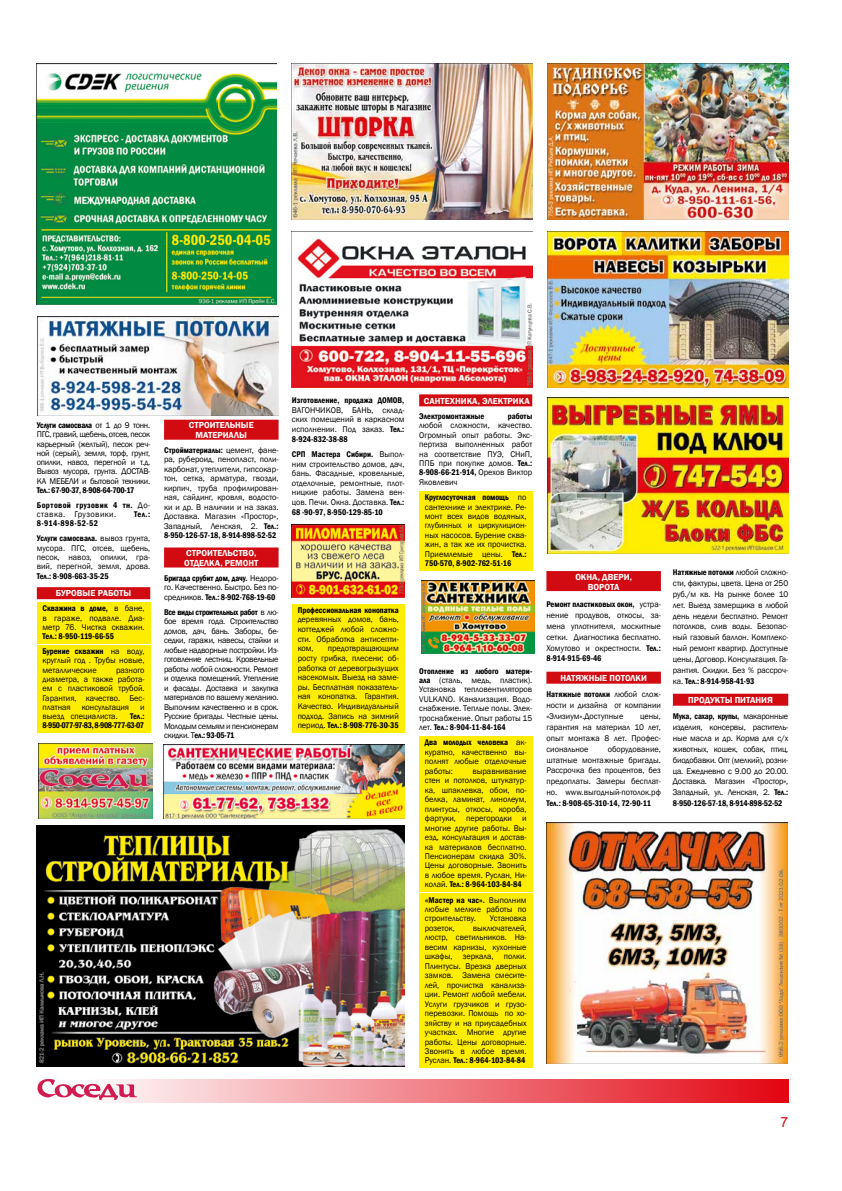
<style>
.page{position:relative;width:842px;height:1191px;background:#fff}
.page>*{position:absolute;margin:0;border:0;box-sizing:border-box;transform-origin:0 0}
.t1{font:14px "Arial";color:#e30613}
.t2{font:600 9px/9.5px "Franklin Gothic";color:#fff;text-align:center}
.t3{font:8.5px/9.5px "Franklin Gothic";color:#000;text-align:justify}
.t4{font:600 condensed 8.5px/14.9px "Franklin Gothic";color:#000}
.t5{font:600 condensed 8.5px/14.9px "Franklin Gothic";letter-spacing:.05em;color:#000}
.t6{font:600 condensed 8.5px/9.3px "Franklin Gothic";letter-spacing:-.05em;color:#000;text-align:right}
.t7{font:8.5px "Franklin Gothic";letter-spacing:.05em;color:#000}
.s1{font-weight:600;font-stretch:condensed}
.s2{font-weight:400;font-stretch:normal}
</style>
<div class="page">
<div style="left:33px;top:1078px;width:755px;height:24px;background:linear-gradient(to right,#fff,#e30613)"></div>
<svg style="left:37px;top:1078px;width:101px;height:22px"></svg>
<div style="left:292px;top:604px;width:112px;height:129px;background:#ffed00"></div>
<div style="left:419px;top:394px;width:113px;height:12px;background:#d20a11"></div>
<div style="left:419px;top:491px;width:113px;height:80px;background:#ffed00"></div>
<div style="left:419px;top:736px;width:113px;height:156px;background:#ffed00"></div>
<div style="left:419px;top:893px;width:113px;height:175px;background:#ffed00"></div>
<div style="left:546px;top:571px;width:115px;height:20px;background:#d20a11"></div>
<div style="left:546px;top:671px;width:115px;height:12px;background:#d20a11"></div>
<div style="left:673px;top:693px;width:115px;height:12px;background:#d20a11"></div>
<img style="left:36px;top:825px;width:368px;height:241px">
<div style="left:37px;top:587px;width:113px;height:12px;background:#d20a11"></div>
<div style="left:37px;top:602px;width:113px;height:41px;background:#ffed00"></div>
<div style="left:37px;top:645px;width:113px;height:88px;background:#ffed00"></div>
<div style="left:164px;top:420px;width:115px;height:20px;background:#d20a11"></div>
<div style="left:164px;top:547px;width:115px;height:20px;background:#d20a11"></div>
<img style="left:547px;top:231px;width:241px;height:156px">
<img style="left:292px;top:231px;width:241px;height:156px">
<img style="left:38px;top:316px;width:241px;height:100px">
<img style="left:36px;top:64px;width:241px;height:241px">
<img style="left:291px;top:64px;width:241px;height:156px">
<img style="left:163px;top:745px;width:241px;height:73px">
<img style="left:547px;top:64px;width:241px;height:156px">
<img style="left:547px;top:397px;width:241px;height:156px">
<img style="left:291px;top:524px;width:113px;height:73px">
<img style="left:421px;top:581px;width:113px;height:73px">
<img style="left:546px;top:822px;width:241px;height:241px">
<img style="left:39px;top:743px;width:113px;height:75px">
<p class="t3" style="left:37px;top:421px;width:115px"><span class="s1">Услуги самосвала</span> от 1 до 9 тонн.<br>ПГС, гравий, щебень, отсев, песок карьерный (желтый), песок реч&shy;ной (серый), земля, торф, грунт, опилки, навоз, перегной и т.д.<br>Вывоз мусора, грунта. ДОСТАВ-КА МЕБЕЛИ и бытовой техники.</p>
<p class="t5" style="left:37px;top:482px;width:115px">Тел.: 67-90-37, 8-908-64-700-17<br>Бортовой грузовик 4 тн. <span class="s2">До-</span></p>
<p class="t7" style="left:37px;top:509px;width:81px">ставка. Грузовики.</p>
<p class="t4" style="left:134px;top:507px;width:18px">Тел.:</p>
<p class="t4" style="left:37px;top:516px;width:115px">8-914-898-52-52<br>Услуги самосвала. <span class="s2">вывоз грунта,</span></p>
<p class="t3" style="left:37px;top:543px;width:115px">мусора. ПГС, отсев, щебень, песок, навоз, опилки, гра&shy;вий, перегной, земля, дрова.</p>
<p class="t4" style="left:37px;top:568px;width:73px">Тел.: 8-908-663-35-25</p>
<p class="t2" style="left:56px;top:588px;width:77px">БУРОВЫЕ РАБОТЫ</p>
<p class="t3" style="left:43px;top:604px;width:104px"><span class="s1">Скважина в доме,</span> в бане, в гараже, подвале. Диа&shy;метр 76. Чистка скважин.</p>
<p class="t4" style="left:43px;top:629px;width:104px">Тел.: 8-950-119-66-55<br>Бурение скважин <span class="s2">на воду,</span></p>
<p class="t3" style="left:43px;top:656px;width:104px">круглый год . Трубы новые, металлические</p>
<p class="t3" style="left:43px;top:665px;width:104px;text-indent:74px">разного диаметра, а также работа&shy;ем с пластиковой трубой.<br>Гарантия, качество. Бес&shy;платная</p>
<p class="t3" style="left:82px;top:702px;width:49px">консультация</p>
<p class="t3" style="left:140px;top:702px;width:6px">и</p>
<p class="t3" style="left:43px;top:711px;width:77px">выезд специалиста.</p>
<p class="t6" style="left:43px;top:711px;width:104px">Тел.:<br>8-950-077-97-83, 8-908-777-63-07</p>
<p class="t2" style="left:189px;top:421px;width:66px">СТРОИТЕЛЬНЫЕ<br>МАТЕРИАЛЫ</p>
<p class="t3" style="left:164px;top:445px;width:116px"><span class="s1">Стройматериалы:</span> цемент, фане&shy;ра, рубероид, пенопласт, поли&shy;карбонат, утеплители, гипсокар&shy;тон, сетка, арматура, гвозди, кирпич, труба профилирован&shy;ная, сайдинг, кровля, водосто&shy;ки и др. В наличии и на заказ.<br>Доставка. Магазин «Простор», Западный, Ленская, 2. <span class="s1">Тел.:<br>8-950-126-57-18, 8-914-898-52-52</span></p>
<p class="t2" style="left:184px;top:548px;width:76px;text-align:left">СТРОИТЕЛЬСТВО,<br>ОТДЕЛКА, РЕМОНТ</p>
<p class="t3" style="left:164px;top:573px;width:116px"><span class="s1">Бригада срубит дом, дачу.</span> Недоро&shy;го. Качественно. Быстро. Без по&shy;средников. <span class="s1">Тел.: 8-902-768-19-60</span></p>
<p class="t3" style="left:164px;top:607px;width:116px"><span class="s1">Все виды строительных работ</span> в лю&shy;бое время года. Строительство домов, дач, бань. Заборы, бе&shy;седки, гаражи, навесы, стайки и любые надворные постройки. Из&shy;готовление лестниц. Кровельные работы любой сложности. Ремонт и отделка помещений. Утепление и фасады. Доставка и закупка материалов по вашему желанию.<br>Выполним качественно и в срок.<br>Русские бригады. Честные цены.<br>Молодым семьям и пенсионерам скидки. Т<span class="s1">ел.: 93-05-71</span></p>
<p class="t4" style="left:292px;top:393px;width:114px">Изготовление, продажа ДОМОВ,</p>
<p class="t3" style="left:292px;top:405px;width:114px">ВАГОНЧИКОВ, БАНЬ, склад&shy;ских помещений в каркасном исполнении. Под заказ. <span class="s1">Тел.:<br>8-924-832-38-88</span></p>
<p class="t3" style="left:292px;top:449px;width:114px"><span class="s1">СРП Мастера Сибири.</span> Выпол&shy;ним строительство домов, дач, бань. Фасадные, кровельные, отделочные, ремонтные, плот&shy;ницкие работы. Замена вен&shy;цов. Печи. Окна. Доставка. <span class="s1">Тел.:<br>68 -90-97, 8-950-129-85-10</span></p>
<p class="t4" style="left:298px;top:602px;width:103px">Профессиональная конопатка</p>
<p class="t3" style="left:298px;top:615px;width:103px">деревянных домов, бань, коттеджей любой сложно&shy;сти. Обработка антисепти&shy;ком,</p>
<p class="t3" style="left:298px;top:644px;width:103px;text-indent:30px">предотвращающим росту грибка, плесени; об&shy;работка от деревогрызущих насекомых. Выезд на заме&shy;ры. Бесплатная показатель&shy;ная конопатка. Гарантия.<br>Качество. Индивидуальный подход. Запись на зимний период. <span class="s1">Тел.: 8-908-776-30-35</span></p>
<p class="t2" style="left:424px;top:396px;width:107px">САНТЕХНИКА, ЭЛЕКТРИКА</p>
<p class="t4" style="left:419px;top:408px;width:67px">Электромонтажные</p>
<p class="t4" style="left:508px;top:408px;width:26px">работы</p>
<p class="t3" style="left:419px;top:421px;width:115px">любой сложности, качество.<br>Огромный опыт работы. Экс&shy;пертиза выполненных работ на соответствие ПУЭ, СНиП, ППБ при покупке домов. <span class="s1">Тел.:<br>8-908-66-21-914,</span> Орехов Виктор Яковлевич</p>
<p class="t3" style="left:425px;top:492px;width:103px"><span class="s1">Круглосуточная помощь</span> по сантехнике и электрике. Ре&shy;монт всех видов водяных, глубинных и циркулицион&shy;ных насосов. Бурение сква&shy;жин, а так же их прочистка.<br>Приемлемые цены. <span class="s1">Тел.:<br>750-570, 8-902-762-51-16</span></p>
<p class="t3" style="left:419px;top:666px;width:115px"><span class="s1">Отопление из любого матери&shy;ала</span> (сталь, медь, пластик).<br>Установка тепловентиляторов VULKANO. Канализация. Водо&shy;снабжение. Теплые полы. Элек&shy;троснабжение. Опыт работы 15 лет. <span class="s1">Тел.: 8-904-11-84-164</span></p>
<p class="t3" style="left:425px;top:738px;width:103px"><span class="s1">Два молодых человека</span> ак&shy;куратно, качественно вы&shy;полнят любые отделочные работы:</p>
<p class="t3" style="left:425px;top:766px;width:103px;text-indent:48px">выравнивание стен и потолков, штукатур&shy;ка, шпаклевка, обои, по&shy;белка, ламинат, линолеум, плинтусы, откосы, короба, фартуки, перегородки и многие другие работы. Вы&shy;езд, консультация и достав&shy;ка материалов бесплатно.<br>Пенсионерам скидка 30%.<br>Цены договорные. Звонить в любое время. Руслан, Ни&shy;колай. <span class="s1">Тел.: 8-964-103-84-84</span></p>
<p class="t3" style="left:425px;top:895px;width:103px"><span class="s1">«Мастер на час».</span> Выполним любые мелкие работы по строительству.</p>
<p class="t3" style="left:490px;top:914px;width:38px">Установка</p>
<p class="t3" style="left:425px;top:923px;width:103px;text-indent:48px">выключателей, люстр, светильников. На&shy;весим карнизы, кухонные шкафы, зеркала, полки.<br>Плинтусы. Врезка дверных замков. Замена смесите&shy;лей, прочистка канализа&shy;ции. Ремонт любой мебели.<br>Услуги грузчиков и грузо&shy;перевозки. Помощь по хо&shy;зяйству и на приусадебных участках. Многие другие работы. Цены договорные.<br>Звонить в любое время.<br>Руслан. <span class="s1">Тел.: 8-964-103-84-84</span></p>
<p class="t3" style="left:425px;top:923px;width:31px">розеток,</p>
<p class="t2" style="left:575px;top:572px;width:58px;line-height:9.9px">ОКНА, ДВЕРИ,<br>ВОРОТА</p>
<p class="t3" style="left:546px;top:599px;width:116px;line-height:10.9px"><span class="s1">Ремонт пластиковых окон,</span> устра&shy;нение продувов, откосы, за&shy;мена уплотнителя, москитные сетки. Диагностика бесплатно.<br>Хомутово и окрестности. <span class="s1">Тел.:<br>8-914-915-69-46</span></p>
<p class="t2" style="left:560px;top:673px;width:88px">НАТЯЖНЫЕ ПОТОЛКИ</p>
<p class="t3" style="left:546px;top:689px;width:116px;line-height:10.9px"><span class="s1">Натяжные потолки</span> любой слож&shy;ности и дизайна от компании «Элизиум».Доступные</p>
<p class="t3" style="left:546px;top:711px;width:116px;line-height:10.9px;text-indent:94px">цены, гарантия на материал 10 лет, опыт монтажа 8 лет. Профес&shy;сиональное</p>
<p class="t3" style="left:546px;top:743px;width:116px;line-height:10.9px;text-indent:61px">оборудование, штатные монтажные бригады.<br>Рассрочка без процентов, без предоплаты. Замеры бесплат&shy;но. www.выгодный-потолок.рф</p>
<p class="t4" style="left:546px;top:795px;width:106px">Тел.: 8-908-65-310-14, 72-90-11</p>
<p class="t3" style="left:673px;top:567px;width:117px;line-height:10.8px"><span class="s1">Натяжные потолки</span> любой сложно&shy;сти, фактуры, цвета. Цена от 250 руб./м кв. На рынке более 10 лет. Выезд замерщика в любой день недели бесплатно. Ремонт потолков, слив воды. Безопас&shy;ный газовый баллон. Комплекс&shy;ный ремонт квартир. Доступные цены, Договор. Консультация. Га&shy;рантия. Скидки. Без % рассроч&shy;ка. <span class="s1">Тел.: 8-914-958-41-93</span></p>
<p class="t2" style="left:688px;top:695px;width:86px">ПРОДУКТЫ ПИТАНИЯ</p>
<p class="t3" style="left:673px;top:711px;width:117px;line-height:10.8px"><span class="s1">Мука, сахар, крупы,</span> макаронные изделия, консервы, раститель&shy;ные масла и др. Корма для с/х животных, кошек, собак, птиц, биодобавки. Опт (мелкий), розни&shy;ца. Ежедневно с 9.00 до 20.00.<br>Доставка. Магазин «Простор», Западный, ул. Ленская, 2. <span class="s1">Тел.:<br>8-950-126-57-18, 8-914-898-52-52</span></p>
<h1 class="t1" style="left:780px;top:1112px;width:9px">7</h1>
</div>
